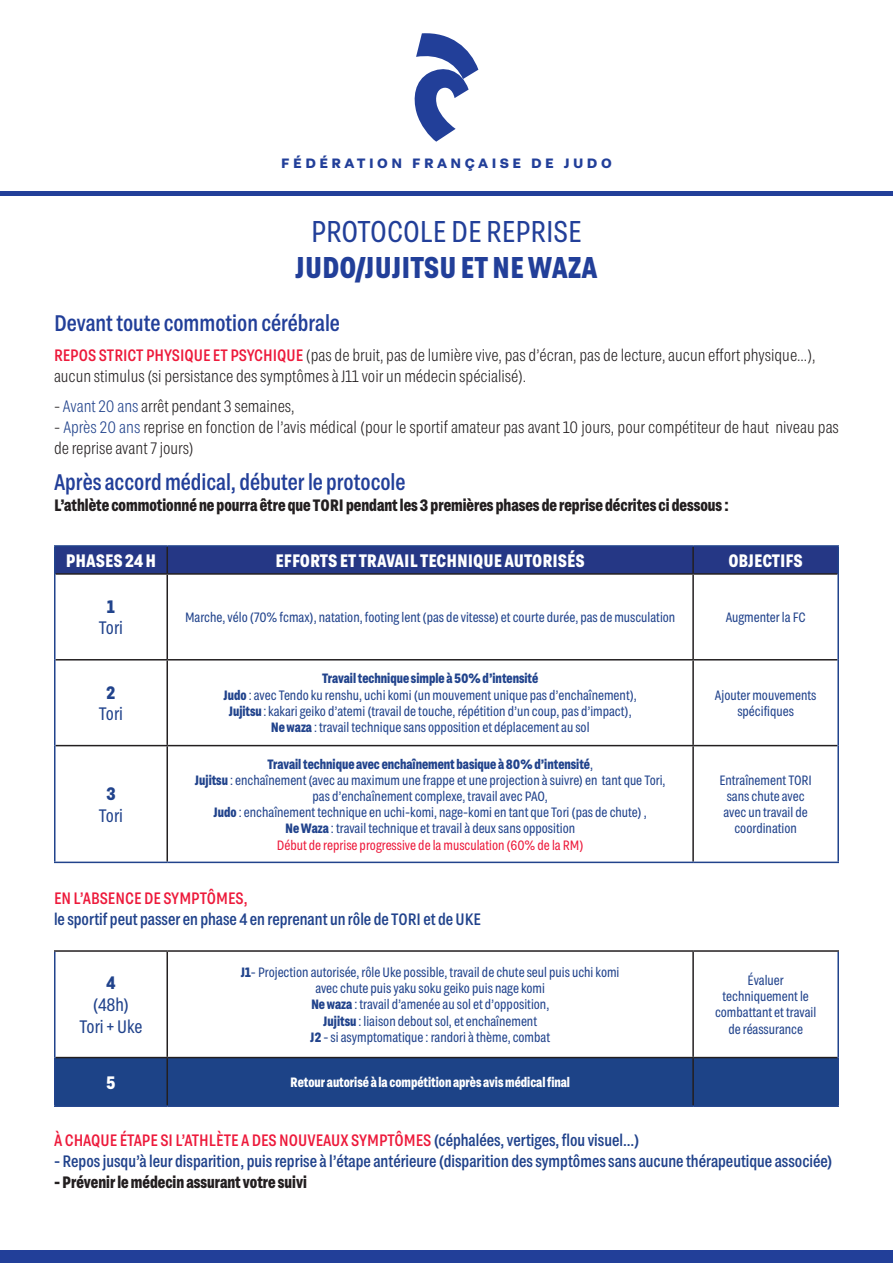
<style>
.page{position:relative;width:893px;height:1263px;background:#fff}
.page>*{position:absolute;margin:0;border:0;box-sizing:border-box;transform-origin:0 0}
.t1{font:700 30px "Grtsk Zetta";color:#223f99}
.t2{font:30px "Grtsk Zetta";color:#223f99}
.t3{font:500 22.5px "Grtsk Zetta";color:#223f99}
.t4{font:700 18px "Grtsk Zetta";color:#fff}
.t5{font:18px "Grtsk Zetta";color:#21438c}
.t6{font:700 18px "Grtsk Zetta";color:#21438c}
.t7{font:300 16.5px/21px "Grtsk Zetta";color:#231f20}
.t8{font:500 16.5px "Grtsk Zetta";color:#21438c}
.t9{font:700 16.5px "Grtsk Zetta";color:#231f20}
.t10{font:500 16.5px "Grtsk Zetta";color:#ed1a3b}
.t11{font:13.5px/16.2px "Grtsk Zetta";color:#21438c;text-align:center}
.t12{font:700 13.5px "Grtsk Zetta";color:#21438c}
.t13{font:13.5px "Grtsk Zetta";color:#ed1a3b}
.t14{font:700 13.5px "Grtsk Zetta";color:#fff}
.t15{font:700 13.5px "Grtsk Peta";letter-spacing:.255em;color:#223f99}
.s1{font-weight:500;color:#ed1a3b}
.s2{color:#21438c}
.s3{font-weight:700}
.s4{font-weight:400}
</style>
<div class="page">
<svg style="left:414px;top:33px;width:64px;height:109px"></svg>
<div style="left:0;top:1250px;width:893px;height:13px;background:#223f99"></div>
<div style="left:0;top:191px;width:893px;height:5px;background:#223f99"></div>
<div style="left:56px;top:547px;width:781px;height:26px;background:#253785"></div>
<hr style="left:166px;top:547px;width:2px;height:26px;background:#231f20">
<hr style="left:692px;top:547px;width:2px;height:26px;background:#231f20">
<hr style="left:56px;top:573px;width:111px;height:2px;background:#231f20">
<hr style="left:167px;top:573px;width:526px;height:2px;background:#231f20">
<hr style="left:166px;top:575px;width:2px;height:84px;background:#231f20">
<hr style="left:693px;top:573px;width:144px;height:2px;background:#231f20">
<hr style="left:692px;top:575px;width:2px;height:84px;background:#231f20">
<hr style="left:56px;top:659px;width:111px;height:1px;background:#231f20">
<hr style="left:167px;top:659px;width:526px;height:1px;background:#231f20">
<hr style="left:166px;top:660px;width:2px;height:85px;background:#231f20">
<hr style="left:693px;top:659px;width:144px;height:1px;background:#231f20">
<hr style="left:692px;top:660px;width:2px;height:85px;background:#231f20">
<hr style="left:56px;top:745px;width:111px;height:1px;background:#231f20">
<hr style="left:167px;top:745px;width:526px;height:1px;background:#231f20">
<hr style="left:166px;top:746px;width:2px;height:116px;background:#231f20">
<hr style="left:693px;top:745px;width:144px;height:1px;background:#231f20">
<hr style="left:692px;top:746px;width:2px;height:116px;background:#231f20">
<hr style="left:54px;top:545px;width:113px;height:2px;background:#21438c">
<hr style="left:54px;top:547px;width:2px;height:27px;background:#21438c">
<hr style="left:167px;top:545px;width:526px;height:2px;background:#21438c">
<hr style="left:693px;top:545px;width:146px;height:2px;background:#21438c">
<hr style="left:837px;top:547px;width:2px;height:27px;background:#21438c">
<hr style="left:54px;top:574px;width:2px;height:86px;background:#21438c">
<hr style="left:837px;top:574px;width:2px;height:86px;background:#21438c">
<hr style="left:54px;top:660px;width:2px;height:86px;background:#21438c">
<hr style="left:837px;top:660px;width:2px;height:86px;background:#21438c">
<hr style="left:54px;top:746px;width:2px;height:116px;background:#21438c">
<hr style="left:837px;top:746px;width:2px;height:116px;background:#21438c">
<hr style="left:54px;top:862px;width:113px;height:1px;background:#21438c">
<hr style="left:167px;top:862px;width:526px;height:1px;background:#21438c">
<hr style="left:693px;top:862px;width:146px;height:1px;background:#21438c">
<div style="left:56px;top:1058px;width:781px;height:47px;background:#1d4387"></div>
<hr style="left:54px;top:950px;width:113px;height:2px;background:#231f20">
<hr style="left:167px;top:950px;width:526px;height:2px;background:#231f20">
<hr style="left:166px;top:952px;width:2px;height:105px;background:#231f20">
<hr style="left:693px;top:950px;width:146px;height:2px;background:#231f20">
<hr style="left:692px;top:952px;width:2px;height:105px;background:#231f20">
<hr style="left:56px;top:1057px;width:111px;height:1px;background:#231f20">
<hr style="left:167px;top:1057px;width:526px;height:1px;background:#231f20">
<hr style="left:166px;top:1058px;width:2px;height:47px;background:#231f20">
<hr style="left:693px;top:1057px;width:144px;height:1px;background:#231f20">
<hr style="left:692px;top:1058px;width:2px;height:47px;background:#231f20">
<hr style="left:54px;top:952px;width:2px;height:105px;background:#21438c">
<hr style="left:837px;top:952px;width:2px;height:105px;background:#21438c">
<hr style="left:54px;top:1057px;width:2px;height:48px;background:#21438c">
<hr style="left:837px;top:1057px;width:2px;height:48px;background:#21438c">
<hr style="left:54px;top:1105px;width:113px;height:2px;background:#21438c">
<hr style="left:167px;top:1105px;width:526px;height:2px;background:#21438c">
<hr style="left:693px;top:1105px;width:146px;height:2px;background:#21438c">
<p class="t15" style="left:281px;top:155px;width:332px">FÉDÉRATION FRANÇAISE DE JUDO</p>
<p class="t2" style="left:311px;top:213px;width:272px">PROTOCOLE DE REPRISE</p>
<p class="t1" style="left:295px;top:248px;width:304px">JUDO/JUJITSU ET NE WAZA</p>
<p class="t3" style="left:54px;top:309px;width:287px">Devant toute commotion cérébrale</p>
<p class="t7" style="left:54px;top:344px;width:763px"><span class="s1">REPOS STRICT PHYSIQUE ET PSYCHIQUE</span> (pas de bruit, pas de lumière vive, pas d’écran, pas de lecture, aucun effort physique...),</p>
<p class="t7" style="left:54px;top:365px;width:474px">aucun stimulus (si persistance des symptômes à J11 voir un médecin spécialisé).</p>
<p class="t7" style="left:54px;top:395px;width:242px">- <span class="s2">Avant 20 ans</span> arrêt pendant 3 semaines,</p>
<p class="t7" style="left:54px;top:416px;width:786px">- <span class="s2">Après 20 ans</span> reprise en fonction de l’avis médical (pour le sportif amateur pas avant 10 jours, pour compétiteur de haut niveau pas de reprise avant 7 jours)</p>
<p class="t3" style="left:54px;top:468px;width:353px">Après accord médical, débuter le protocole</p>
<p class="t9" style="left:54px;top:494px;width:676px">L’athlète commotionné ne pourra être que TORI pendant les 3 premières phases de reprise décrites ci dessous :</p>
<p class="t4" style="left:66px;top:549px;width:92px">PHASES 24 H</p>
<p class="t4" style="left:275px;top:549px;width:311px">EFFORTS ET TRAVAIL TECHNIQUE AUTORISÉS</p>
<p class="t4" style="left:728px;top:549px;width:76px">OBJECTIFS</p>
<p class="t6" style="left:107px;top:595px;width:9px">1</p>
<p class="t5" style="left:99px;top:617px;width:26px">Tori</p>
<p class="t11" style="left:185px;top:609px;width:492px">Marche, vélo (70% fcmax), natation, footing lent (pas de vitesse) et courte durée, pas de musculation</p>
<p class="t11" style="left:726px;top:609px;width:81px">Augmenter la FC</p>
<p class="t6" style="left:107px;top:681px;width:10px">2</p>
<p class="t5" style="left:99px;top:703px;width:26px">Tori</p>
<p class="t6" style="left:106px;top:782px;width:11px">3</p>
<p class="t5" style="left:99px;top:804px;width:26px">Tori</p>
<p class="t12" style="left:322px;top:670px;width:218px">Travail technique simple à 50% d’intensité</p>
<p class="t11" style="left:223px;top:686px;width:415px"><span class="s3">Judo</span> : avec Tendo ku renshu, uchi komi (un mouvement unique pas d’enchaînement),</p>
<p class="t11" style="left:229px;top:703px;width:404px"><span class="s3">Jujitsu</span> : kakari geiko d’atemi (travail de touche, répétition d’un coup, pas d’impact),</p>
<p class="t11" style="left:271px;top:719px;width:320px"><span class="s3">Ne waza</span> : travail technique sans opposition et déplacement au sol</p>
<p class="t12" style="left:267px;top:755px;width:327px">Travail technique avec enchaînement basique à 80% d’intensité<span class="s4">,</span></p>
<p class="t11" style="left:195px;top:771px;width:472px"><span class="s3">Jujitsu</span> : enchaînement (avec au maximum une frappe et une projection à suivre) en tant que Tori,</p>
<p class="t11" style="left:313px;top:788px;width:237px">pas d’enchaînement complexe, travail avec PAO,</p>
<p class="t11" style="left:214px;top:804px;width:435px"><span class="s3">Judo</span> : enchaînement technique en uchi-komi, nage-komi en tant que Tori (pas de chute) ,</p>
<p class="t11" style="left:285px;top:820px;width:292px"><span class="s3">Ne Waza</span> : travail technique et travail à deux sans opposition</p>
<p class="t13" style="left:277px;top:836px;width:308px">Début de reprise progressive de la musculation (60% de la RM)</p>
<p class="t10" style="left:54px;top:888px;width:195px">EN L’ABSENCE DE SYMPTÔMES,</p>
<p class="t8" style="left:54px;top:909px;width:428px">le sportif peut passer en phase 4 en reprenant un rôle de TORI et de UKE</p>
<p class="t6" style="left:106px;top:972px;width:11px">4</p>
<p class="t5" style="left:93px;top:993px;width:38px">(48h)</p>
<p class="t5" style="left:80px;top:1015px;width:64px">Tori + Uke</p>
<p class="t11" style="left:241px;top:964px;width:380px"><span class="s3">J1</span>- Projection autorisée, rôle Uke possible, travail de chute seul puis uchi komi</p>
<p class="t11" style="left:315px;top:980px;width:231px">avec chute puis yaku soku geiko puis nage komi</p>
<p class="t11" style="left:311px;top:996px;width:240px"><span class="s3">Ne waza</span> : travail d’amenée au sol et d’opposition,</p>
<p class="t11" style="left:323px;top:1012px;width:215px"><span class="s3">Jujitsu</span> : liaison debout sol, et enchaînement</p>
<p class="t11" style="left:310px;top:1028px;width:241px"><span class="s3">J2</span> - si asymptomatique : randori à thème, combat</p>
<p class="t4" style="left:106px;top:1071px;width:11px">5</p>
<p class="t14" style="left:290px;top:1074px;width:281px">Retour autorisé à la compétition après avis médical final</p>
<p class="t11" style="left:715px;top:686px;width:103px">Ajouter mouvements</p>
<p class="t11" style="left:737px;top:703px;width:58px">spécifiques</p>
<p class="t11" style="left:719px;top:771px;width:94px">Entraînement TORI</p>
<p class="t11" style="left:727px;top:788px;width:79px">sans chute avec</p>
<p class="t11" style="left:723px;top:804px;width:86px">avec un travail de coordination</p>
<p class="t11" style="left:748px;top:972px;width:38px">Évaluer</p>
<p class="t11" style="left:722px;top:988px;width:88px">techniquement le</p>
<p class="t11" style="left:715px;top:1004px;width:103px">combattant et travail</p>
<p class="t11" style="left:728px;top:1020px;width:76px">de réassurance</p>
<p class="t10" style="left:54px;top:1130px;width:587px">À CHAQUE ÉTAPE SI L’ATHLÈTE A DES NOUVEAUX SYMPTÔMES <span class="s2">(céphalées, vertiges, flou visuel...)</span></p>
<p class="t8" style="left:54px;top:1151px;width:780px">- Repos jusqu’à leur disparition, puis reprise à l’étape antérieure (disparition des symptômes sans aucune thérapeutique associée)</p>
<p class="t9" style="left:54px;top:1172px;width:254px">- Prévenir le médecin assurant votre suivi</p>
</div>
